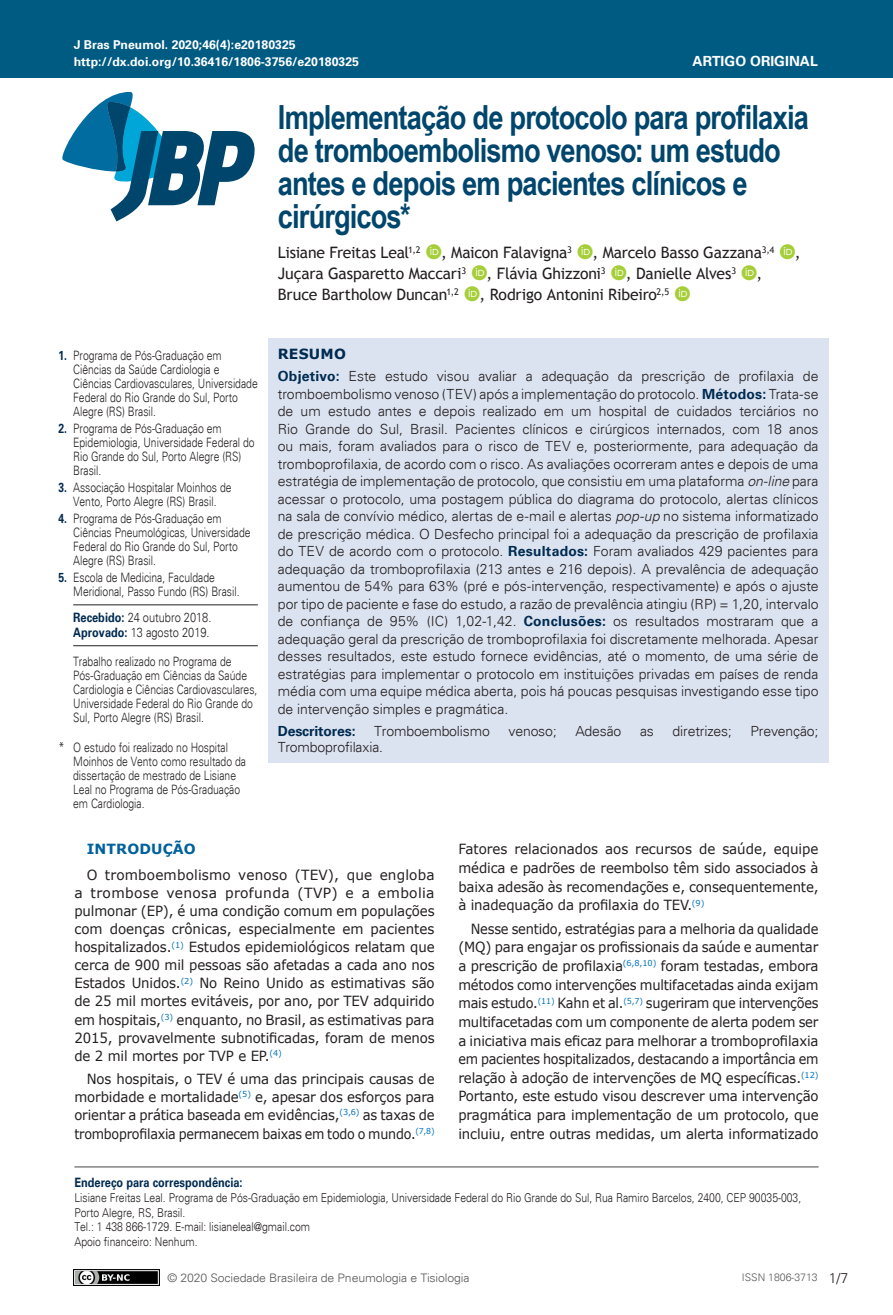
<style>
.page{position:relative;width:893px;height:1315px;background:#fff}
.page>*{position:absolute;margin:0;border:0;box-sizing:border-box;transform-origin:0 0}
.ArticleTitle{font:700 33.25px/33.2px "Arial Narrow";letter-spacing:-.025em;color:#00466c}
.Authors{font:15.75px "Trebuchet MS";letter-spacing:-.015em;color:#231f20}
.Abstract{font:300 14px/17.5px "Univers";color:#231f20;text-align:justify}
.Paragraph{font:14px/18.6px "Verdana";letter-spacing:-.01em;color:#231f20;text-align:justify;scale:.93 1}
.Paragraph-2{font:14px/18px "Verdana";letter-spacing:-.01em;color:#231f20;text-align:justify}
.Paragraph-3{font:14px/18.2px "Verdana";letter-spacing:-.01em;color:#231f20;text-align:justify;scale:.95 1}
.Paragraph-4{font:14px/18.6px "Verdana";letter-spacing:-.01em;color:#231f20;text-align:justify;scale:.96 1}
.Keywords{font:300 14px "Univers";letter-spacing:-.01em;color:#231f20}
.t1{font:700 14px "Univers";color:#fff}
.Keywords-2{font:700 14px "Univers";letter-spacing:-.01em;color:#002b51}
.Heading1{font:700 14px "Verdana";letter-spacing:.01em;color:#00619b}
.AbstractTitle{font:700 14px "Verdana";letter-spacing:.015em;color:#002b51}
.Affiliations{font:300 12.95px/14px "Univers";color:#231f20;scale:.8 1}
.fnArticleOtherAll{font:300 12.95px/14px "Univers";color:#231f20;scale:.8 1}
.History{font:300 12.95px/14.9px "Univers";color:#231f20;scale:.85 1}
.CorrespondenceTitle{font:700 12.95px "Univers";color:#002b51;scale:.85 1}
.Correspondence{font:300 12.25px/14.7px "Univers";color:#231f20;scale:.85 1}
.t2{font:700 12.25px "Univers";color:#fff}
.fnSupported-by{font:300 12.25px "Univers";color:#231f20;scale:.85 1}
.t3{font:300 11.72px "Univers";letter-spacing:-.01em;color:#58595b;scale:1.04 1}
.t4{font:300 10.5px "Univers";color:#58595b}
.s1{font-weight:700;color:#002b51}
.s2{font-style:italic}
.s3{font-size:14px}
</style>
<div class="page">
<div style="left:0;top:0;width:892px;height:78px;background:#005b83"></div>
<svg style="left:62px;top:91px;width:193px;height:130px"></svg>
<img style="left:74px;top:1269px;width:86px;height:16px">
<div style="left:268px;top:338px;width:560px;height:424px;background:#dce3f0"></div>
<hr style="left:73px;top:604px;width:185px;height:1px;background:#231f20">
<hr style="left:73px;top:645px;width:185px;height:1px;background:#231f20">
<hr style="left:74px;top:1166px;width:745px;height:1px;background:#464647">
<p class="t2" style="left:74px;top:38px;width:223px">J Bras Pneumol. 2020;46(4):e20180325</p>
<p class="t2" style="left:74px;top:54px;width:287px">http://dx.doi.org/10.36416/1806-3756/e20180325</p>
<p class="t1" style="left:693px;top:53px;width:127px">ARTIGO ORIGINAL</p>
<p class="ArticleTitle" style="left:278px;top:99px;width:533px">Implementação de protocolo para profilaxia de tromboembolismo venoso: um estudo antes e depois em pacientes clínicos e cirúrgicos*</p>
<p class="Authors" style="left:278px;top:243px;width:144px">Lisiane Freitas Leal<sup>1,2</sup></p>
<p class="Authors" style="left:441px;top:243px;width:133px">, Maicon Falavigna<sup>3</sup></p>
<p class="Authors" style="left:592px;top:243px;width:183px">, Marcelo Basso Gazzana<sup>3,4</sup></p>
<p class="Authors" style="left:795px;top:243px;width:7px">,</p>
<p class="Authors" style="left:278px;top:264px;width:190px">Juçara Gasparetto Maccari<sup>3</sup></p>
<p class="Authors" style="left:487px;top:264px;width:120px">, Flávia Ghizzoni<sup>3</sup></p>
<p class="Authors" style="left:626px;top:264px;width:112px">, Danielle Alves<sup>3</sup></p>
<p class="Authors" style="left:757px;top:264px;width:7px">,</p>
<p class="Authors" style="left:278px;top:285px;width:183px">Bruce Bartholow Duncan<sup>1,2</sup></p>
<p class="Authors" style="left:479px;top:285px;width:191px">, Rodrigo Antonini Ribeiro<sup>2,5</sup></p>
<p class="AbstractTitle" style="left:278px;top:344px;width:70px">RESUMO</p>
<p class="Abstract" style="left:278px;top:367px;width:542px"><span class="s1">Objetivo:</span> Este estudo visou avaliar a adequação da prescrição de profilaxia de tromboembolismo venoso (TEV) após a implementação do protocolo. <span class="s1">Métodos:</span> Trata‑se de um estudo antes e depois realizado em um hospital de cuidados terciários no Rio Grande do Sul, Brasil. Pacientes clínicos e cirúrgicos internados, com 18 anos ou mais, foram avaliados para o risco de TEV e, posteriormente, para adequação da tromboprofilaxia, de acordo com o risco. As avaliações ocorreram antes e depois de uma estratégia de implementação de protocolo, que consistiu em uma plataforma <span class="s2">on-line</span> para acessar o protocolo, uma postagem pública do diagrama do protocolo, alertas clínicos na sala de convívio médico, alertas de e-mail e alertas <span class="s2">pop-up</span> no sistema informatizado de prescrição médica. O Desfecho principal foi a adequação da prescrição de profilaxia do TEV de acordo com o protocolo. <span class="s1">Resultados:</span> Foram avaliados 429 pacientes para adequação da tromboprofilaxia (213 antes e 216 depois). A prevalência de adequação aumentou de 54% para 63% (pré e pós-intervenção, respectivamente) e após o ajuste por tipo de paciente e fase do estudo, a razão de prevalência atingiu (RP) = 1,20, intervalo de confiança de 95% (IC) 1,02-1,42. <span class="s1">Conclusões:</span> os resultados mostraram que a adequação geral da prescrição de tromboprofilaxia foi discretamente melhorada. Apesar desses resultados, este estudo fornece evidências, até o momento, de uma série de estratégias para implementar o protocolo em instituições privadas em países de renda média com uma equipe médica aberta, pois há poucas pesquisas investigando esse tipo de intervenção simples e pragmática.</p>
<p class="Keywords-2" style="left:278px;top:722px;width:79px">Descritores:</p>
<p class="Keywords" style="left:374px;top:722px;width:117px">Tromboembolismo</p>
<p class="Keywords" style="left:508px;top:722px;width:50px">venoso;</p>
<p class="Keywords" style="left:575px;top:722px;width:47px">Adesão</p>
<p class="Keywords" style="left:640px;top:722px;width:15px">as</p>
<p class="Keywords" style="left:673px;top:722px;width:61px">diretrizes;</p>
<p class="Keywords" style="left:750px;top:722px;width:69px">Prevenção;</p>
<p class="Keywords" style="left:278px;top:739px;width:107px">Tromboprofilaxia.</p>
<p class="Affiliations" style="left:73px;top:348px;width:232px;text-indent:-15px"><span class="s1">1.</span> Programa de Pós-Graduação em<br>Ciências da Saúde Cardiologia e<br>Ciências Cardiovasculares, Universidade<br>Federal do Rio Grande do Sul, Porto<br>Alegre (RS) Brasil.</p>
<p class="Affiliations" style="left:73px;top:421px;width:228px;text-indent:-15px"><span class="s1">2.</span> Programa de Pós-Graduação em<br>Epidemiologia, Universidade Federal do<br>Rio Grande do Sul, Porto Alegre (RS)<br>Brasil.</p>
<p class="Affiliations" style="left:58px;top:480px;width:218px;text-align:center"><span class="s1">3.</span> Associação Hospitalar Moinhos de<br>Vento, Porto Alegre (RS) Brasil.</p>
<p class="Affiliations" style="left:73px;top:511px;width:223px;text-indent:-15px"><span class="s1">4.</span> Programa de Pós-Graduação em<br>Ciências Pneumológicas, Universidade<br>Federal do Rio Grande do Sul, Porto<br>Alegre (RS) Brasil.</p>
<p class="Affiliations" style="left:73px;top:570px;width:209px;text-indent:-15px"><span class="s1">5.</span> Escola de Medicina, Faculdade<br>Meridional, Passo Fundo (RS) Brasil.</p>
<p class="History" style="left:73px;top:610px;width:164px"><span class="s1">Recebido:</span> 24 outubro 2018.<br><span class="s1">Aprovado:</span> 13 agosto 2019.</p>
<p class="fnArticleOtherAll" style="left:73px;top:654px;width:232px">Trabalho realizado no Programa de Pós-Graduação em Ciências da Saúde Cardiologia e Ciências Cardiovasculares, Universidade Federal do Rio Grande do Sul, Porto Alegre (RS) Brasil.</p>
<p class="fnArticleOtherAll" style="left:73px;top:740px;width:217px;text-indent:-15px"><span class="s3">*</span> O estudo foi realizado no Hospital<br>Moinhos de Vento como resultado da dissertação de mestrado de Lisiane<br>Leal no Programa de Pós-Graduação em Cardiologia.</p>
<p class="Heading1" style="left:87px;top:839px;width:111px">INTRODUÇÃO</p>
<p class="Paragraph-2" style="left:74px;top:866px;width:362px;text-indent:12px">O tromboembolismo venoso (TEV), que engloba a trombose venosa profunda (TVP) e a embolia pulmonar (EP), é uma condição comum em populações com doenças crônicas, especialmente em pacientes hospitalizados.<sup>(1)</sup> Estudos epidemiológicos relatam que cerca de 900 mil pessoas são afetadas a cada ano nos Estados Unidos.<sup>(2)</sup> No Reino Unido as estimativas são de 25 mil mortes evitáveis, por ano, por TEV adquirido em hospitais,<sup>(3)</sup> enquanto, no Brasil, as estimativas para 2015, provavelmente subnotificadas, foram de menos de 2 mil mortes por TVP e EP.<sup>(4)</sup></p>
<p class="Paragraph-3" style="left:74px;top:1069px;width:381px;text-indent:12px">Nos hospitais, o TEV é uma das principais causas de morbidade e mortalidade<sup>(5)</sup> e, apesar dos esforços para orientar a prática baseada em evidências,<sup>(3,6)</sup> as taxas de tromboprofilaxia permanecem baixas em todo o mundo.<sup>(7,8)</sup></p>
<p class="Paragraph-4" style="left:458px;top:840px;width:377px">Fatores relacionados aos recursos de saúde, equipe médica e padrões de reembolso têm sido associados à baixa adesão às recomendações e, consequentemente, à inadequação da profilaxia do TEV.<sup>(9)</sup></p>
<p class="Paragraph" style="left:458px;top:919px;width:389px;text-indent:12px">Nesse sentido, estratégias para a melhoria da qualidade (MQ) para engajar os profissionais da saúde e aumentar a prescrição de profilaxia<sup>(6,8,10)</sup> foram testadas, embora métodos como intervenções multifacetadas ainda exijam mais estudo.<sup>(11)</sup> Kahn et al.<sup>(5,7)</sup> sugeriram que intervenções multifacetadas com um componente de alerta podem ser a iniciativa mais eficaz para melhorar a tromboprofilaxia em pacientes hospitalizados, destacando a importância em relação à adoção de intervenções de MQ específicas.<sup>(12)<br></sup>Portanto, este estudo visou descrever uma intervenção pragmática para implementação de um protocolo, que incluiu, entre outras medidas, um alerta informatizado</p>
<p class="CorrespondenceTitle" style="left:74px;top:1174px;width:199px">Endereço para correspondência:</p>
<p class="Correspondence" style="left:74px;top:1190px;width:857px">Lisiane Freitas Leal. Programa de Pós-Graduação em Epidemiologia, Universidade Federal do Rio Grande do Sul, Rua Ramiro Barcelos, 2400, CEP 90035-003,<br>Porto Alegre, RS, Brasil.<br>Tel.: 1 438 866-1729. E-mail: lisianeleal@gmail.com</p>
<p class="fnSupported-by" style="left:74px;top:1234px;width:147px">Apoio financeiro: Nenhum.</p>
<p class="t3" style="left:168px;top:1270px;width:292px">© 2020 Sociedade Brasileira de Pneumologia e Tisiologia</p>
<p class="t4" style="left:742px;top:1271px;width:77px">ISSN 1806-3713</p>
<p class="Abstract" style="left:829px;top:1269px;width:21px">1/7</p>
</div>
